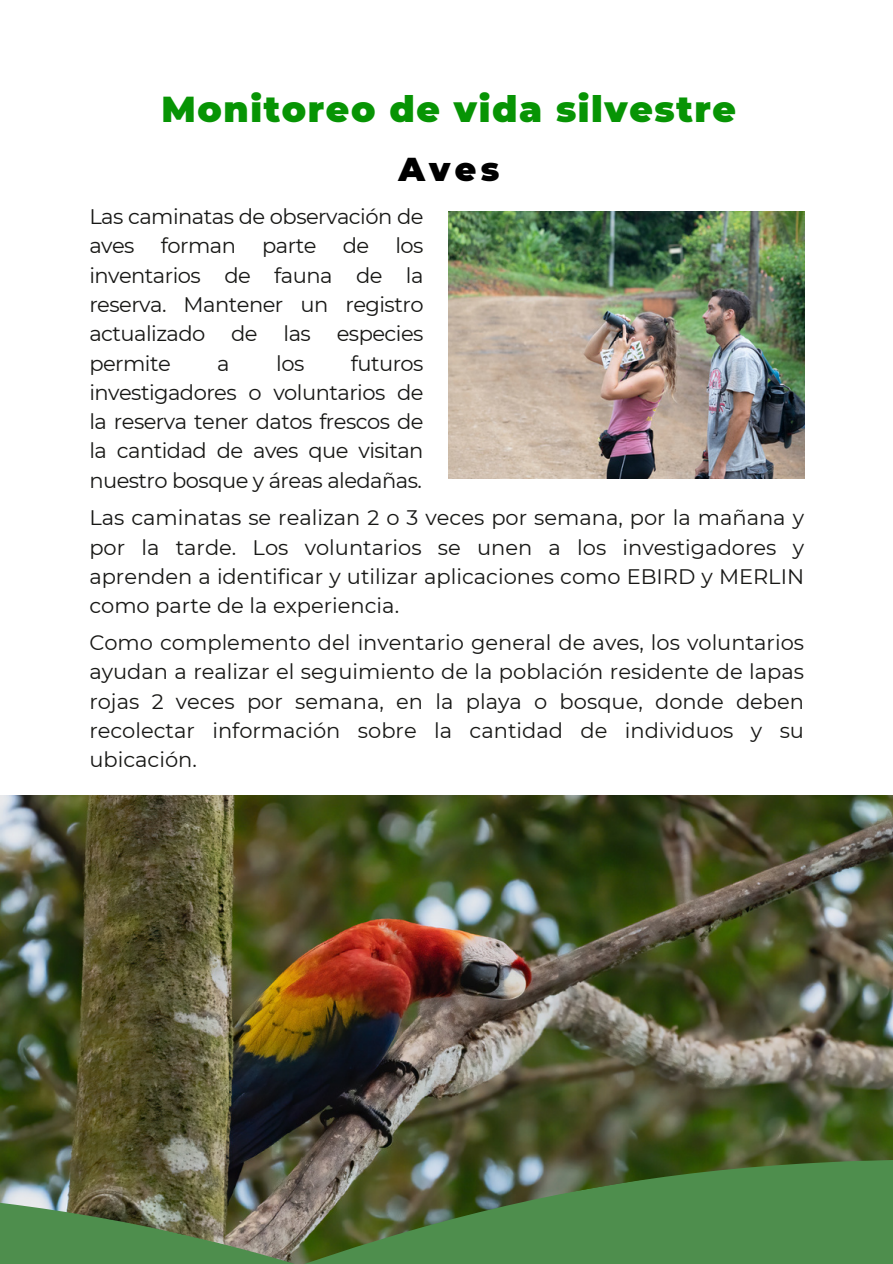
<style>
.page{position:relative;width:893px;height:1264px;background:#fff}
.page>*{position:absolute;margin:0;border:0;box-sizing:border-box;transform-origin:0 0}
.t1{font:900 36px "Montserrat";letter-spacing:.045em;color:#079404}
.t2{font:900 33px "Montserrat";color:#000}
.t3{font:21px/29.2px "Montserrat";letter-spacing:-.025em;color:#171715;text-align:justify}
</style>
<div class="page">
<img style="left:449px;top:211px;width:355px;height:268px">
<img style="left:0;top:795px;width:892px;height:389px">
<svg style="left:150px;top:1149px;width:742px;height:114px;background:#54794a"></svg>
<img style="left:0;top:1184px;width:630px;height:79px">
<p class="t1" style="left:162px;top:87px;width:576px">Monitoreo de vida silvestre</p>
<h1 class="t2" style="left:398px;top:149px;width:102px">Aves</h1>
<h1 class="t3" style="left:89px;top:202px;width:335px">Las caminatas de observación de aves forman parte de los inventarios de fauna de la reserva. Mantener un registro actualizado de las especies permite</h1>
<h1 class="t3" style="left:89px;top:348px;width:335px;text-indent:261px">futuros investigadores o voluntarios de la reserva tener datos frescos de la cantidad de aves que visitan nuestro bosque y áreas aledañas.</h1>
<h1 class="t3" style="left:217px;top:348px;width:14px">a</h1>
<h1 class="t3" style="left:276px;top:348px;width:30px">los</h1>
<p class="t3" style="left:89px;top:503px;width:716px">Las caminatas se realizan 2 o 3 veces por semana, por la mañana y por la tarde. Los voluntarios se unen a los investigadores y aprenden a identificar y utilizar aplicaciones como EBIRD y MERLIN como parte de la experiencia.</p>
<p class="t3" style="left:89px;top:628px;width:716px">Como complemento del inventario general de aves, los voluntarios ayudan a realizar el seguimiento de la población residente de lapas rojas 2 veces por semana, en la playa o bosque, donde deben recolectar información sobre la cantidad de individuos y su ubicación.</p>
</div>
